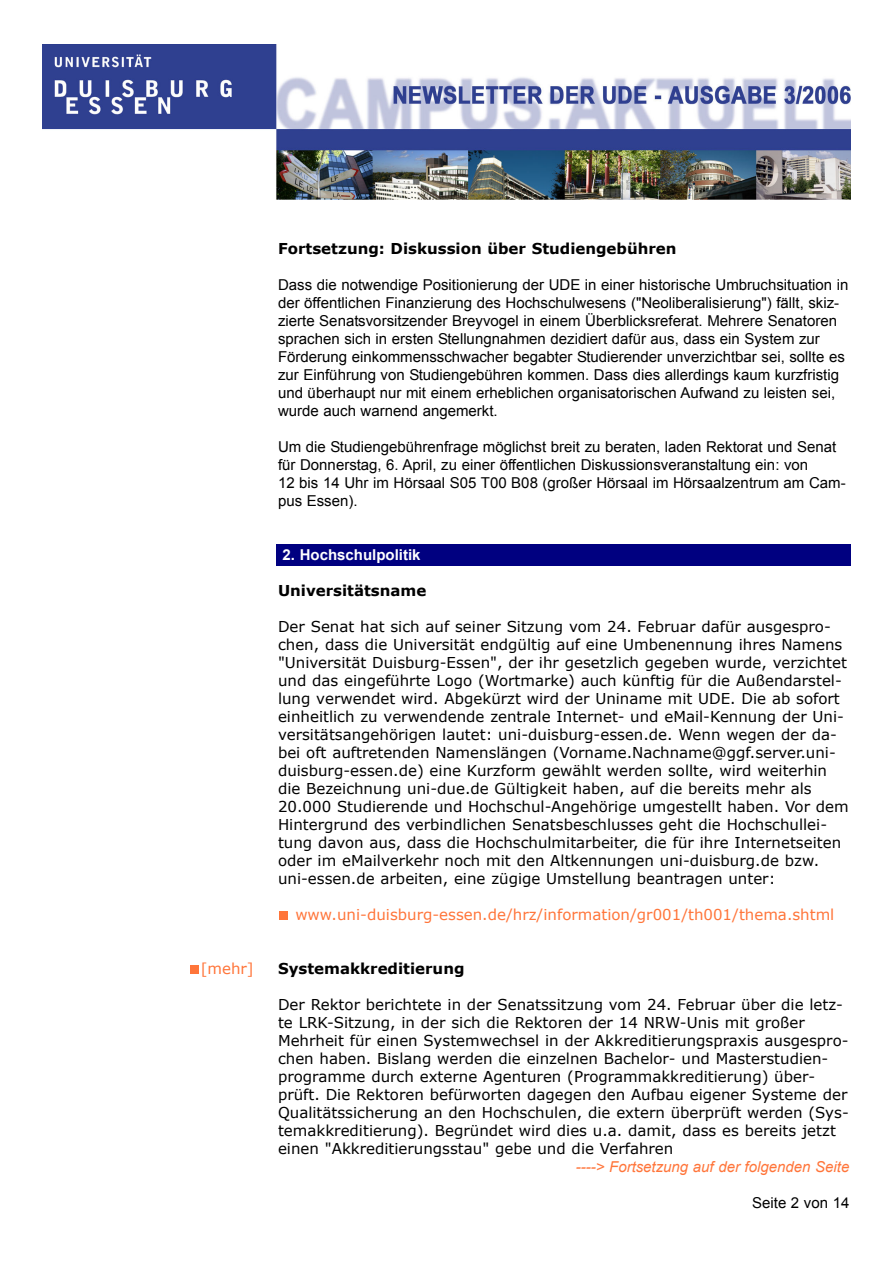
<style>
.page{position:relative;width:893px;height:1263px;background:#fff}
.page>*{position:absolute;margin:0;border:0;box-sizing:border-box;transform-origin:0 0}
.t1{font:15px/18px "Verdana";color:#000}
.t2{font:15px/18px "Arial";color:#000}
.t3{font:700 15px "Verdana";color:#000}
.t4{font:15px "Verdana";color:#ff753a}
.t5{font:italic 15px "Arial";color:#ff753a}
.t6{font:700 15px "Arial";color:#fff}
</style>
<div class="page">
<img style="left:43px;top:44px;width:807px;height:156px">
<div style="left:279px;top:911px;width:9px;height:9px;background:#ff753a"></div>
<div style="left:191px;top:965px;width:8px;height:9px;background:#ff753a"></div>
<div style="left:276px;top:544px;width:574px;height:22px;background:#000080"></div>
<p class="t4" style="left:201px;top:958px;width:55px">[mehr]</p>
<p class="t3" style="left:278px;top:238px;width:400px">Fortsetzung: Diskussion über Studiengebühren</p>
<p class="t2" style="left:278px;top:275px;width:572px">Dass die notwendige Positionierung der UDE in einer historische Umbruchsituation in der öffentlichen Finanzierung des Hochschulwesens ("Neoliberalisierung") fällt, skiz&shy;zierte Senatsvorsitzender Breyvogel in einem Überblicksreferat. Mehrere Senatoren sprachen sich in ersten Stellungnahmen dezidiert dafür aus, dass ein System zur Förderung einkommensschwacher begabter Studierender unverzichtbar sei, sollte es zur Einführung von Studiengebühren kommen. Dass dies allerdings kaum kurzfristig und überhaupt nur mit einem erheblichen organisatorischen Aufwand zu leisten sei, wurde auch warnend angemerkt.</p>
<p class="t2" style="left:278px;top:437px;width:569px">Um die Studiengebührenfrage möglichst breit zu beraten, laden Rektorat und Senat für Donnerstag, 6. April, zu einer öffentlichen Diskussionsveranstaltung ein: von<br>12 bis 14 Uhr im Hörsaal S05 T00 B08 (großer Hörsaal im Hörsaalzentrum am Cam&shy;pus Essen).</p>
<p class="t6" style="left:282px;top:546px;width:139px">2. Hochschulpolitik</p>
<p class="t3" style="left:278px;top:580px;width:150px">Universitätsname</p>
<p class="t1" style="left:278px;top:617px;width:572px">Der Senat hat sich auf seiner Sitzung vom 24. Februar dafür ausgespro&shy;chen, dass die Universität endgültig auf eine Umbenennung ihres Namens "Universität Duisburg-Essen", der ihr gesetzlich gegeben wurde, verzichtet und das eingeführte Logo (Wortmarke) auch künftig für die Außendarstel&shy;lung verwendet wird. Abgekürzt wird der Uniname mit UDE. Die ab sofort einheitlich zu verwendende zentrale Internet- und eMail-Kennung der Uni&shy;versitätsangehörigen lautet: uni-duisburg-essen.de. Wenn wegen der da&shy;bei oft auftretenden Namenslängen (Vorname.Nachname@ggf.server.uni&shy;duisburg-essen.de) eine Kurzform gewählt werden sollte, wird weiterhin die Bezeichnung uni-due.de Gültigkeit haben, auf die bereits mehr als 20.000 Studierende und Hochschul-Angehörige umgestellt haben. Vor dem Hintergrund des verbindlichen Senatsbeschlusses geht die Hochschullei&shy;tung davon aus, dass die Hochschulmitarbeiter, die für ihre Internetseiten oder im eMailverkehr noch mit den Altkennungen uni-duisburg.de bzw. uni-essen.de arbeiten, eine zügige Umstellung beantragen unter:</p>
<p class="t4" style="left:295px;top:904px;width:540px">www.uni-duisburg-essen.de/hrz/information/gr001/th001/thema.shtml</p>
<p class="t3" style="left:278px;top:958px;width:188px">Systemakkreditierung</p>
<p class="t1" style="left:278px;top:995px;width:572px">Der Rektor berichtete in der Senatssitzung vom 24. Februar über die letz&shy;te LRK-Sitzung, in der sich die Rektoren der 14 NRW-Unis mit großer Mehrheit für einen Systemwechsel in der Akkreditierungspraxis ausgespro&shy;chen haben. Bislang werden die einzelnen Bachelor- und Masterstudien&shy;programme durch externe Agenturen (Programmakkreditierung) über&shy;prüft. Die Rektoren befürworten dagegen den Aufbau eigener Systeme der Qualitätssicherung an den Hochschulen, die extern überprüft werden (Sys&shy;temakkreditierung). Begründet wird dies u.a. damit, dass es bereits jetzt einen "Akkreditierungsstau" gebe und die Verfahren</p>
<p class="t5" style="left:576px;top:1158px;width:275px">----&gt; Fortsetzung auf der folgenden Seite</p>
<p class="t2" style="left:752px;top:1193px;width:99px">Seite 2 von 14</p>
</div>
